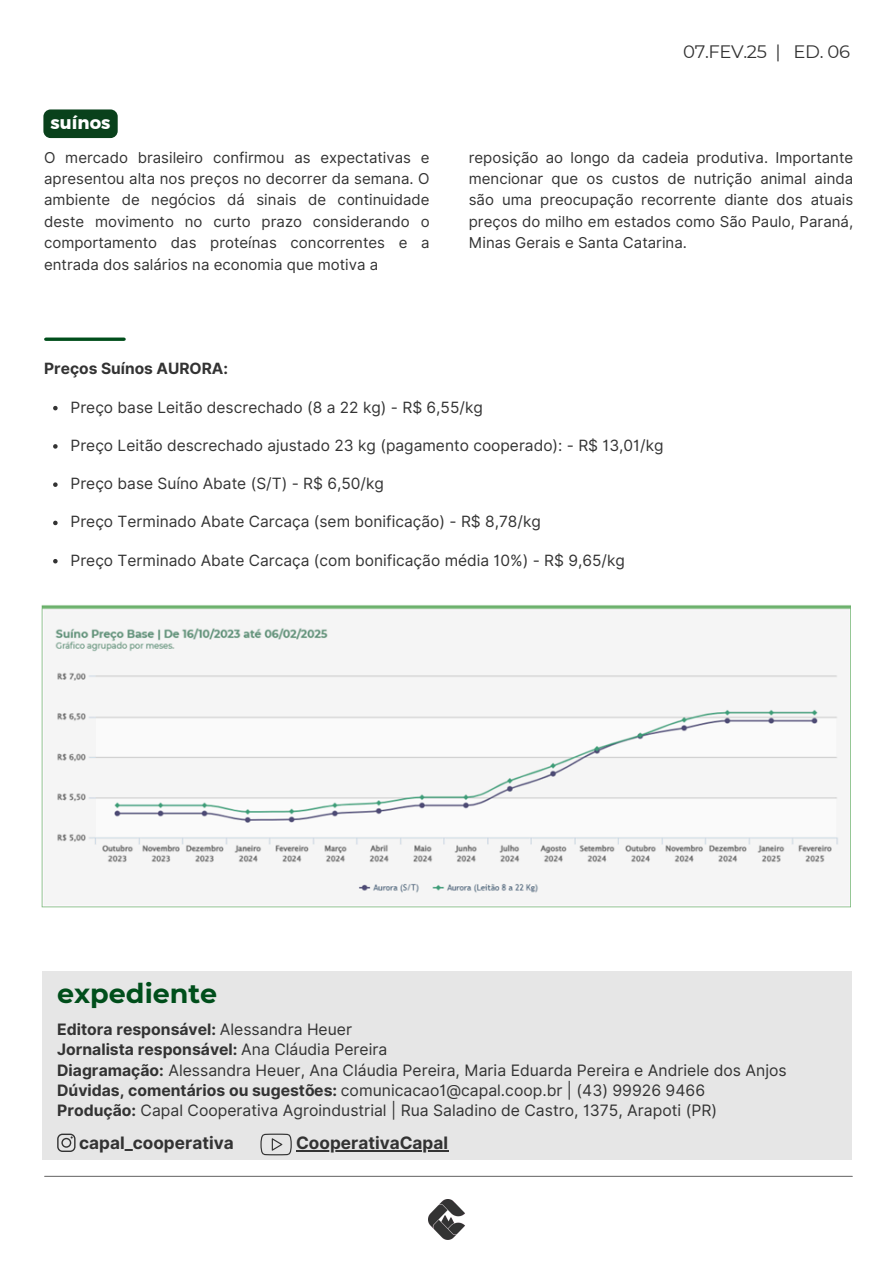
<style>
.page{position:relative;width:894px;height:1264px;background:#fff}
.page>*{position:absolute;margin:0;border:0;box-sizing:border-box;transform-origin:0 0}
.t1{font:700 27px "Montserrat";color:#004e1b}
.t2{font:18px "Montserrat";letter-spacing:-.02em;color:#333}
.t3{font:18px "Kief Montaser Bold";color:#fff}
.t4{font:700 17.1px "Inter";color:#333}
.t5{font:15.75px "Inter";color:#333}
.t6{font:700 15.75px "Inter";color:#333}
.t7{font:15.45px "Inter";color:#333}
.t8{font:700 15.45px "Inter";color:#333}
.t9{font:15px/21.3px "Inter";color:#333;text-align:justify}
.s1{font-weight:400}
.s2{font-weight:700}
</style>
<div class="page">
<div style="left:42px;top:971px;width:809px;height:188px;background:#e6e6e6"></div>
<svg style="left:57px;top:1133px;width:18px;height:18px"></svg>
<svg style="left:260px;top:1133px;width:32px;height:21px"></svg>
<img style="left:428px;top:1199px;width:37px;height:40px">
<hr style="left:45px;top:1175px;width:807px;height:1px;background:#737373">
<hr style="left:296px;top:1150px;width:152px;height:1px;background:#333">
<svg style="left:46px;top:337px;width:78px;height:4px"></svg>
<svg style="left:53px;top:406px;width:5px;height:4px"></svg>
<svg style="left:53px;top:444px;width:5px;height:4px"></svg>
<svg style="left:53px;top:482px;width:5px;height:5px"></svg>
<svg style="left:53px;top:520px;width:5px;height:5px"></svg>
<svg style="left:53px;top:559px;width:5px;height:4px"></svg>
<img style="left:42px;top:605px;width:808px;height:302px">
<div style="left:43px;top:109px;width:75px;height:29px;background:#09411b;border-radius:7px"></div>
<p class="t3" style="left:51px;top:111px;width:61px">suínos</p>
<p class="t2" style="left:683px;top:40px;width:168px">07.FEV.25 | ED. 06</p>
<p class="t9" style="left:44px;top:147px;width:387px">O mercado brasileiro confirmou as expectativas e apresentou alta nos preços no decorrer da semana. O ambiente de negócios dá sinais de continuidade deste movimento no curto prazo considerando o comportamento das proteínas concorrentes e a entrada dos salários na economia que motiva a</p>
<p class="t9" style="left:468px;top:147px;width:386px">reposição ao longo da cadeia produtiva. Importante mencionar que os custos de nutrição animal ainda são uma preocupação recorrente diante dos atuais preços do milho em estados como São Paulo, Paraná, Minas Gerais e Santa Catarina.</p>
<p class="t8" style="left:44px;top:359px;width:185px">Preços Suínos AURORA:</p>
<p class="t7" style="left:70px;top:398px;width:414px">Preço base Leitão descrechado (8 a 22 kg) - R$ 6,55/kg</p>
<p class="t7" style="left:70px;top:436px;width:594px">Preço Leitão descrechado ajustado 23 kg (pagamento cooperado): - R$ 13,01/kg</p>
<h1 class="t7" style="left:70px;top:474px;width:315px">Preço base Suíno Abate (S/T) - R$ 6,50/kg</h1>
<p class="t7" style="left:70px;top:512px;width:472px">Preço Terminado Abate Carcaça (sem bonificação) - R$ 8,78/kg</p>
<p class="t7" style="left:70px;top:551px;width:556px">Preço Terminado Abate Carcaça (com bonificação média 10%) - R$ 9,65/kg</p>
<h4 class="t1" style="left:57px;top:977px;width:162px">expediente</h4>
<h2 class="t6" style="left:57px;top:1020px;width:296px">Editora responsável: <span class="s1">Alessandra Heuer</span></h2>
<h3 class="t6" style="left:57px;top:1040px;width:331px">Jornalista responsável: <span class="s1">Ana Cláudia Pereira</span></h3>
<p class="t5" style="left:57px;top:1060px;width:730px"><span class="s2">Diagramação:</span> Alessandra Heuer, Ana Cláudia Pereira, Maria Eduarda Pereira e Andriele dos Anjos</p>
<p class="t5" style="left:57px;top:1080px;width:649px"><span class="s2">Dúvidas, comentários ou sugestões:</span> comunicacao1@capal.coop.br | (43) 99926 9466</p>
<p class="t5" style="left:57px;top:1101px;width:661px"><span class="s2">Produção:</span> Capal Cooperativa Agroindustrial | Rua Saladino de Castro, 1375, Arapoti (PR)</p>
<p class="t4" style="left:79px;top:1132px;width:156px">capal_cooperativa</p>
<p class="t4" style="left:296px;top:1132px;width:153px">CooperativaCapal</p>
</div>
